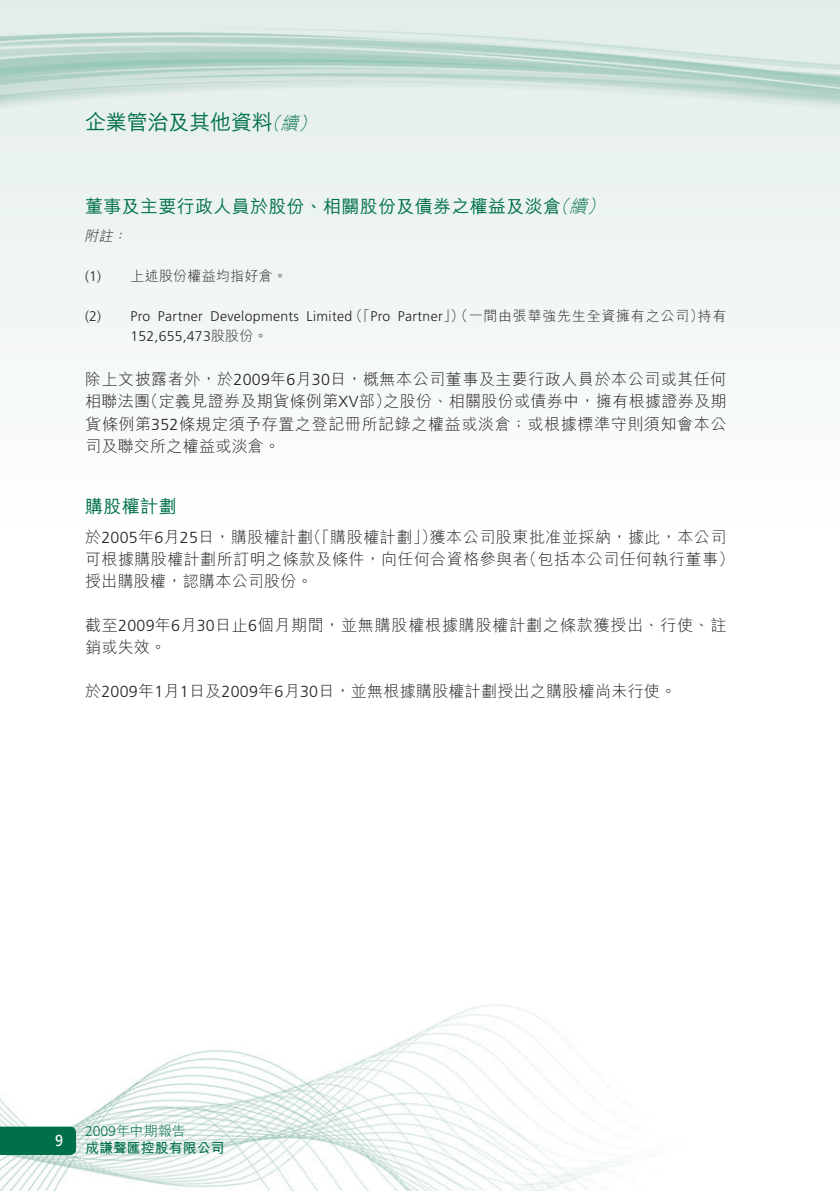
<style>
.page{position:relative;width:840px;height:1191px;background:#fff}
.page>*{position:absolute;margin:0;border:0;box-sizing:border-box;transform-origin:0 0}
.t1{font:500 21px "M Hei HK";letter-spacing:-.01em;color:#007049}
.t2{font:500 18px "M Hei HK";letter-spacing:.015em;color:#007049}
.t3{font:300 16px/22px "M Hei HK";letter-spacing:.025em;color:#231f20;text-align:justify}
.t4{font:300 16px/22px "M Hei HK";letter-spacing:.05em;color:#231f20}
.t5{font:300 14px/20px "Frutiger LT Std";letter-spacing:.025em;color:#231f20}
.t6{font:300 14px "M Hei HK";letter-spacing:.015em;color:#231f20}
.t7{font:700 14px "M Hei HK";letter-spacing:-.005em;color:#007049}
.t8{font:300 14px "M Hei HK";letter-spacing:-.005em;color:#007049}
.t9{font:italic 300 14px "M Hei HK";color:#231f20}
.s1{font-weight:300;font-style:italic;font-size:18px}
.s2{font-weight:300;font-style:italic}
.s3{font-family:"Frutiger LT Std"}
.s4{font-family:"M Hei HK"}
</style>
<div class="page">
<img style="left:0;top:1004px;width:629px;height:187px">
<svg style="left:839px;top:0;width:1px;height:345px"></svg>
<svg style="left:0;top:0;width:839px;height:345px"></svg>
<div style="left:0;top:1126px;width:76px;height:29px;background:#007049"></div>
<p class="t1" style="left:85px;top:107px;width:238px">企業管治及其他資料<span class="s1">（續）</span></p>
<p class="t2" style="left:85px;top:193px;width:526px">董事及主要行政人員於股份、相關股份及債券之權益及淡倉<span class="s2">（續）</span></p>
<p class="t9" style="left:84px;top:226px;width:48px">附註：</p>
<p class="t6" style="left:85px;top:266px;width:203px"><span class="s3">(1)</span> 上述股份權益均指好倉。</p>
<p class="t5" style="left:130px;top:307px;width:597px;text-indent:-45px">(2) Pro Partner Developments Limited<span class="s4">（「</span>Pro Partner<span class="s4">」）（一間由張華強先生全資擁有之公司）持有<br></span>152,655,473<span class="s4">股股份。</span></p>
<p class="t3" style="left:85px;top:368px;width:642px">除上文披露者外，於<span class="s3">2009</span>年<span class="s3">6</span>月<span class="s3">30</span>日，概無本公司董事及主要行政人員於本公司或其任何相聯法團（定義見證券及期貨條例第<span class="s3">XV</span>部）之股份、相關股份或債券中，擁有根據證券及期貨條例第<span class="s3">352</span>條規定須予存置之登記冊所記錄之權益或淡倉；或根據標準守則須知會本公司及聯交所之權益或淡倉。</p>
<p class="t2" style="left:85px;top:493px;width:93px">購股權計劃</p>
<p class="t3" style="left:85px;top:525px;width:650px;text-align:left">於<span class="s3">2005</span>年<span class="s3">6</span>月<span class="s3">25</span>日，購股權計劃（「購股權計劃」）獲本公司股東批准並採納，據此，本公司可根據購股權計劃所訂明之條款及條件，向任何合資格參與者（包括本公司任何執行董事）授出購股權，認購本公司股份。</p>
<p class="t4" style="left:85px;top:613px;width:642px">截至<span class="s3">2009</span>年<span class="s3">6</span>月<span class="s3">30</span>日止<span class="s3">6</span>個月期間，並無購股權根據購股權計劃之條款獲授出、行使、註銷或失效。</p>
<p class="t3" style="left:85px;top:679px;width:592px">於<span class="s3">2009</span>年<span class="s3">1</span>月<span class="s3">1</span>日及<span class="s3">2009</span>年<span class="s3">6</span>月<span class="s3">30</span>日，並無根據購股權計劃授出之購股權尚未行使。</p>
<p class="t8" style="left:85px;top:1121px;width:102px"><span class="s3">2009</span>年中期報告</p>
<p class="t7" style="left:85px;top:1137px;width:141px">成謙聲匯控股有限公司</p>
</div>
